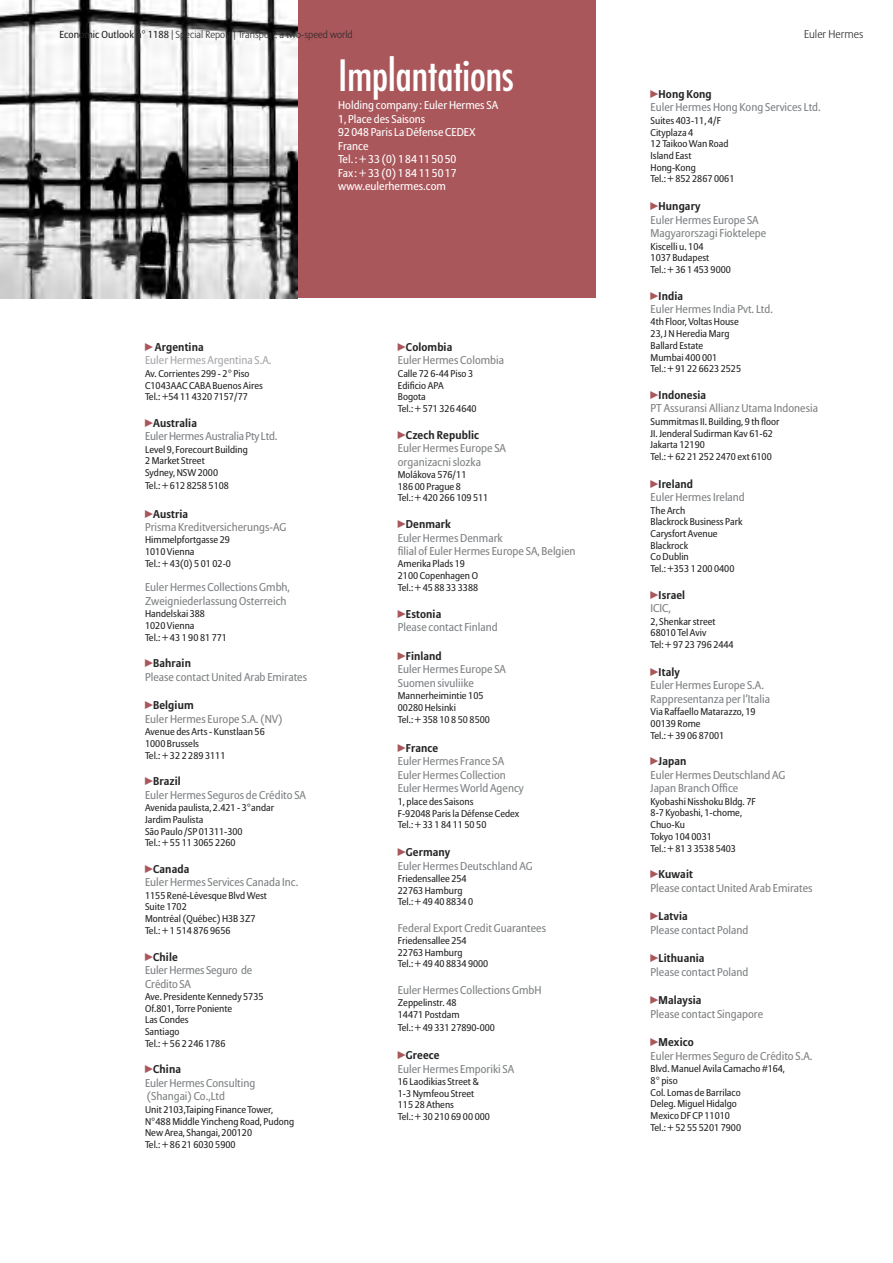
<style>
.page{position:relative;width:893px;height:1263px;background:#fff}
.page>*{position:absolute;margin:0;border:0;box-sizing:border-box;transform-origin:0 0}
.t1{font:condensed 42px "Futura Std";color:#fff}
.t2{font:11.25px/13.5px "Allianz Sans";color:#7f8184}
.t3{font:700 11.25px "Allianz Sans";letter-spacing:.01em;color:#272627}
.t4{font:11.25px/13.5px "Allianz Sans";color:#fff}
.t5{font:11.25px "Allianz Sans";color:#a5a7ab}
.t6{font:300 11.25px "Allianz Sans";color:#272627}
.t7{font:300 10.2px "Allianz Sans";color:#272627}
.t8{font:9.75px/11.7px "Allianz Sans";color:#272627}
.s1{font-weight:400}
</style>
<div class="page">
<div style="left:298px;top:0;width:297px;height:298px;background:#aa575b"></div>
<img style="left:0;top:0;width:298px;height:298px">
<p class="t7" style="left:60px;top:30px;width:279px"><span class="s1">Bulletin économique n° 1182</span> | “Les Dossiers” | Les délais de paiement</p>
<p class="t6" style="left:804px;top:30px;width:61px">Euler Hermes</p>
<p class="t7" style="left:60px;top:30px;width:295px"><span class="s1">Economic Outlook n° 1188</span> | Special Report | Transport: a two-speed world</p>
<h1 class="t1" style="left:338px;top:56px;width:177px">Implantations</h1>
<p class="t4" style="left:338px;top:100px;width:161px">Holding company : Euler Hermes SA<br>1, Place des Saisons<br>92048 Paris La Défense CEDEX<br>France<br>Tel. : + 33 (0) 184115050<br>Fax:+33(0)184115017 www.eulerhermes.com</p>
<p class="t3" style="left:155px;top:343px;width:50px">Argentina</p>
<p class="t5" style="left:145px;top:356px;width:128px">Euler Hermes Argentina S.A.</p>
<p class="t8" style="left:145px;top:368px;width:119px">Av. Corrientes 299 - 2° Piso<br>C1043AAC CABA Buenos Aires<br>Tel.: +54 11 4320 7157/77</p>
<p class="t3" style="left:153px;top:419px;width:45px">Australia</p>
<p class="t2" style="left:145px;top:431px;width:134px">EulerHermesAustralia Pty Ltd.</p>
<p class="t8" style="left:145px;top:444px;width:104px">Level 9, Forecourt Building<br>2 Market Street<br>Sydney, NSW 2000</p>
<p class="t8" style="left:145px;top:481px;width:85px">Tel.: + 612 8258 5108</p>
<p class="t3" style="left:153px;top:510px;width:37px">Austria</p>
<p class="t2" style="left:145px;top:521px;width:143px">Prisma Kreditversicherungs-AG</p>
<p class="t8" style="left:145px;top:535px;width:87px">Himmelpfortgasse 29<br>1010 Vienna<br>Tel.: + 43(0) 5 01 02-0</p>
<p class="t2" style="left:145px;top:582px;width:146px">Euler Hermes Collections Gmbh,<br>Zweigniederlassung Osterreich</p>
<p class="t8" style="left:145px;top:609px;width:83px">Handelskai 388<br>1020 Vienna<br>Tel.: + 43 1 90 81 771</p>
<p class="t3" style="left:153px;top:659px;width:39px">Bahrain</p>
<p class="t2" style="left:145px;top:671px;width:164px">Please contact United Arab Emirates</p>
<p class="t3" style="left:153px;top:701px;width:42px">Belgium</p>
<p class="t2" style="left:145px;top:713px;width:139px">Euler Hermes Europe S.A. (NV)</p>
<p class="t8" style="left:145px;top:727px;width:121px">Avenue des Arts - Kunstlaan 56<br>1000 Brussels<br>Tel.: + 32 2 289 3111</p>
<p class="t3" style="left:153px;top:777px;width:29px">Brazil</p>
<p class="t2" style="left:145px;top:789px;width:162px">Euler Hermes Seguros de Crédito SA</p>
<p class="t8" style="left:145px;top:803px;width:131px">Avenida paulista, 2.421 - 3°andar<br>Jardim Paulista<br>São Paulo /SP 01311-300<br>Tel.: + 55 11 3065 2260</p>
<p class="t3" style="left:153px;top:865px;width:38px">Canada</p>
<p class="t2" style="left:145px;top:877px;width:155px">Euler Hermes Services Canada Inc.</p>
<p class="t8" style="left:145px;top:890px;width:123px">1155 René-Lévesque Blvd West<br>Suite 1702<br>Montréal (Québec) H3B 3Z7<br>Tel.: + 1 514 876 9656</p>
<p class="t3" style="left:153px;top:953px;width:26px">Chile</p>
<p class="t2" style="left:145px;top:964px;width:109px">EulerHermes Seguro de<br>Crédito SA</p>
<p class="t8" style="left:145px;top:991px;width:120px">Ave. Presidente Kennedy 5735<br>Of.801, Torre Poniente<br>Las Condes<br>Santiago<br>Tel.: + 56 2 246 1786</p>
<p class="t3" style="left:153px;top:1065px;width:29px">China</p>
<p class="t2" style="left:145px;top:1077px;width:112px">EulerHermes Consulting (Shangai) Co.,Ltd</p>
<p class="t8" style="left:145px;top:1104px;width:151px">Unit 2103,Taiping Finance Tower,<br>N°488 Middle Yincheng Road, Pudong<br>New Area, Shangai, 200120<br>Tel.: + 86 21 6030 5900</p>
<p class="t3" style="left:406px;top:343px;width:48px">Colombia</p>
<p class="t2" style="left:398px;top:355px;width:108px">Euler Hermes Colombia</p>
<p class="t8" style="left:398px;top:368px;width:80px">Calle 72 6-44 Piso 3<br>Edificio APA<br>Bogota<br>Tel.: + 571 326 4640</p>
<p class="t3" style="left:406px;top:431px;width:75px">Czech Republic</p>
<p class="t2" style="left:398px;top:442px;width:110px">Euler Hermes Europe SA organizacni slozka</p>
<p class="t8" style="left:398px;top:469px;width:92px">Molákova 576/11<br>186 00 Prague 8<br>Tel.: + 420 266 109 511</p>
<p class="t3" style="left:406px;top:520px;width:46px">Denmark</p>
<p class="t2" style="left:398px;top:532px;width:179px">Euler Hermes Denmark<br>filial of Euler Hermes Europe SA, Belgien</p>
<p class="t8" style="left:398px;top:559px;width:82px">Amerika Plads 19<br>2100 Copenhagen O<br>Tel.: + 45 88 33 3388</p>
<p class="t3" style="left:406px;top:610px;width:37px">Estonia</p>
<p class="t2" style="left:398px;top:621px;width:101px">Please contact Finland</p>
<p class="t3" style="left:406px;top:652px;width:37px">Finland</p>
<p class="t2" style="left:398px;top:663px;width:110px">Euler Hermes Europe SA<br>Suomen sivuliike</p>
<p class="t8" style="left:398px;top:690px;width:87px">Mannerheimintie 105<br>00280 Helsinki</p>
<p class="t8" style="left:398px;top:715px;width:94px">Tel.: + 358 10 8 50 8500</p>
<p class="t3" style="left:406px;top:744px;width:34px">France</p>
<p class="t2" style="left:398px;top:756px;width:127px">Euler Hermes France SA<br>Euler Hermes Collection<br>Euler Hermes World Agency</p>
<p class="t8" style="left:398px;top:796px;width:123px">1, place des Saisons<br>F-92048 Paris la Défense Cedex<br>Tel.: + 33 1 84 11 50 50</p>
<p class="t3" style="left:406px;top:848px;width:46px">Germany</p>
<p class="t2" style="left:398px;top:860px;width:136px">Euler Hermes Deutschland AG</p>
<p class="t8" style="left:398px;top:873px;width:77px">Friedensallee 254<br>22763 Hamburg<br>Tel.: + 49 40 8834 0</p>
<p class="t2" style="left:398px;top:922px;width:150px">Federal Export Credit Guarantees</p>
<p class="t8" style="left:398px;top:935px;width:92px">Friedensallee 254<br>22763 Hamburg<br>Tel.: + 49 40 8834 9000</p>
<p class="t2" style="left:398px;top:984px;width:145px">Euler Hermes Collections GmbH</p>
<p class="t8" style="left:398px;top:998px;width:63px">Zeppelinstr. 48<br>14471 Postdam</p>
<p class="t8" style="left:398px;top:1022px;width:99px">Tel.: + 49 331 27890-000</p>
<p class="t3" style="left:406px;top:1051px;width:35px">Greece</p>
<p class="t2" style="left:398px;top:1063px;width:118px">Euler Hermes Emporiki SA</p>
<p class="t8" style="left:398px;top:1076px;width:94px">16 Laodikias Street &amp;<br>1-3 Nymfeou Street<br>115 28 Athens<br>Tel.: + 30 210 69 00 000</p>
<p class="t3" style="left:659px;top:90px;width:55px">Hong Kong</p>
<p class="t2" style="left:651px;top:102px;width:172px">Euler Hermes Hong Kong Services Ltd.</p>
<p class="t8" style="left:651px;top:115px;width:85px">Suites 403-11, 4/F<br>Cityplaza 4<br>12 Taikoo Wan Road<br>Island East<br>Hong-Kong<br>Tel.: + 852 2867 0061</p>
<p class="t3" style="left:659px;top:202px;width:43px">Hungary</p>
<p class="t2" style="left:651px;top:214px;width:117px">Euler Hermes Europe SA<br>Magyarorszagi Fioktelepe</p>
<p class="t8" style="left:651px;top:241px;width:82px">Kiscelli u. 104<br>1037 Budapest<br>Tel.: + 36 1 453 9000</p>
<p class="t3" style="left:659px;top:292px;width:26px">India</p>
<p class="t2" style="left:651px;top:303px;width:124px">Euler Hermes India Pvt. Ltd.</p>
<p class="t8" style="left:651px;top:317px;width:92px">4th Floor, Voltas House<br>23, J N Heredia Marg<br>Ballard Estate<br>Mumbai 400 001<br>Tel.: + 91 22 6623 2525</p>
<p class="t3" style="left:659px;top:391px;width:49px">Indonesia</p>
<p class="t2" style="left:651px;top:403px;width:169px">PT Assuransi Allianz Utama Indonesia</p>
<p class="t8" style="left:651px;top:416px;width:130px">Summitmas II. Building, 9 th floor<br>JI. Jenderal Sudirman Kav 61-62<br>Jakarta 12190<br>Tel.: + 62 21 252 2470 ext 6100</p>
<p class="t3" style="left:659px;top:480px;width:36px">Ireland</p>
<p class="t2" style="left:651px;top:491px;width:96px">Euler Hermes Ireland</p>
<p class="t8" style="left:651px;top:505px;width:93px">The Arch<br>Blackrock Business Park<br>Carysfort Avenue<br>Blackrock<br>Co Dublin<br>Tel.: +353 1 200 0400</p>
<p class="t3" style="left:659px;top:591px;width:28px">Israel</p>
<p class="t2" style="left:651px;top:603px;width:22px">ICIC,</p>
<p class="t8" style="left:651px;top:616px;width:85px">2, Shenkar street<br>68010 Tel Aviv<br>Tel: + 97 23 796 2444</p>
<p class="t3" style="left:659px;top:668px;width:23px">Italy</p>
<p class="t2" style="left:651px;top:680px;width:121px">Euler Hermes Europe S.A.<br>Rappresentanza per l’Italia</p>
<p class="t8" style="left:651px;top:707px;width:107px">Via Raffaello Matarazzo, 19<br>00139 Rome<br>Tel.: + 39 06 87001</p>
<p class="t3" style="left:659px;top:757px;width:29px">Japan</p>
<p class="t2" style="left:651px;top:769px;width:136px">Euler Hermes Deutschland AG<br>Japan Branch Office</p>
<p class="t8" style="left:651px;top:796px;width:107px">Kyobashi Nisshoku Bldg. 7F<br>8-7 Kyobashi, 1-chome,<br>Chuo-Ku<br>Tokyo 104 0031<br>Tel.: + 81 3 3538 5403</p>
<p class="t3" style="left:659px;top:870px;width:36px">Kuwait</p>
<p class="t2" style="left:651px;top:882px;width:164px">Please contact United Arab Emirates</p>
<p class="t3" style="left:659px;top:912px;width:31px">Latvia</p>
<p class="t2" style="left:651px;top:924px;width:99px">Please contact Poland</p>
<p class="t3" style="left:659px;top:954px;width:47px">Lithuania</p>
<p class="t2" style="left:651px;top:966px;width:99px">Please contact Poland</p>
<p class="t3" style="left:659px;top:996px;width:44px">Malaysia</p>
<p class="t2" style="left:651px;top:1008px;width:114px">Please contact Singapore</p>
<p class="t3" style="left:659px;top:1038px;width:37px">Mexico</p>
<p class="t2" style="left:651px;top:1050px;width:163px">Euler Hermes Seguro de Crédito S.A.</p>
<p class="t8" style="left:651px;top:1064px;width:136px">Blvd. Manuel Avila Camacho #164,<br>8° piso<br>Col. Lomas de Barrilaco<br>Deleg. Miguel Hidalgo<br>Mexico DF CP 11010<br>Tel.: + 52 55 5201 7900</p>
</div>
